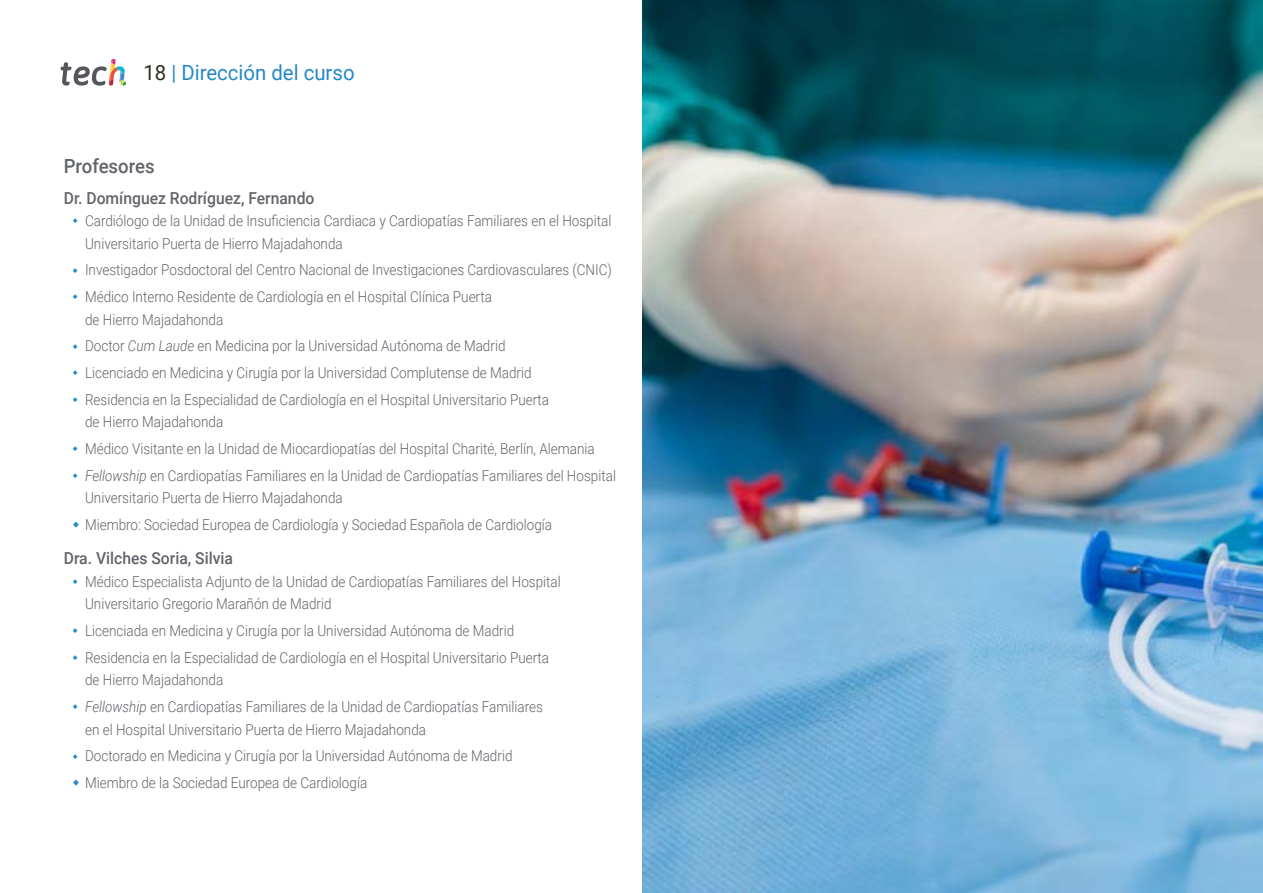
<style>
.page{position:relative;width:1263px;height:893px;background:#fff}
.page>*{position:absolute;margin:0;border:0;box-sizing:border-box;transform-origin:0 0}
.t1{font:21px "Roboto";color:#2488c9}
.t2{font:500 19.5px "Roboto";color:#61646a;scale:.95 1}
.t3{font:500 16.5px "Roboto";color:#61646a;scale:.95 1}
.t4{font:300 15px/26.7px "Roboto";color:#61646a;scale:.9 1}
.s1{color:#312e20}
.s2{font-style:italic}
</style>
<div class="page">
<svg style="left:61px;top:59px;width:65px;height:27px"></svg>
<img style="left:642px;top:0;width:621px;height:893px">
<h1 class="t1" style="left:144px;top:57px;width:213px"><span class="s1">18</span> | Dirección del curso</h1>
<h2 class="t2" style="left:64px;top:153px;width:97px">Profesores</h2>
<p class="t3" style="left:64px;top:186px;width:265px">Dr. Domínguez Rodríguez, Fernando</p>
<p class="t4" style="left:85px;top:209px;width:586px;line-height:22.5px">Cardiólogo de la Unidad de Insuficiencia Cardiaca y Cardiopatías Familiares en el Hospital<br>Universitario Puerta de Hierro Majadahonda</p>
<p class="t4" style="left:85px;top:256px;width:587px">Investigador Posdoctoral del Centro Nacional de Investigaciones Cardiovasculares (CNIC)<br>Médico Interno Residente de Cardiología en el Hospital Clínica Puerta</p>
<p class="t4" style="left:85px;top:305px;width:517px">de Hierro Majadahonda<br>Doctor <span class="s2">Cum Laude</span> en Medicina por la Universidad Autónoma de Madrid Licenciado en Medicina y Cirugía por la Universidad Complutense de Madrid Residencia en la Especialidad de Cardiología en el Hospital Universitario Puerta</p>
<p class="t4" style="left:85px;top:408px;width:591px">de Hierro Majadahonda<br>Médico Visitante en la Unidad de Miocardiopatías del Hospital Charité, Berlín, Alemania<br><span class="s2">Fellowship</span> en Cardiopatías Familiares en la Unidad de Cardiopatías Familiares del Hospital</p>
<p class="t4" style="left:85px;top:484px;width:520px">Universitario Puerta de Hierro Majadahonda<br>Miembro: Sociedad Europea de Cardiología y Sociedad Española de Cardiología</p>
<p class="t3" style="left:64px;top:547px;width:180px">Dra. Vilches Soria, Silvia</p>
<p class="t4" style="left:85px;top:570px;width:530px;line-height:22.5px">Médico Especialista Adjunto de la Unidad de Cardiopatías Familiares del Hospital<br>Universitario Gregorio Marañón de Madrid</p>
<p class="t4" style="left:85px;top:617px;width:517px">Licenciada en Medicina y Cirugía por la Universidad Autónoma de Madrid<br>Residencia en la Especialidad de Cardiología en el Hospital Universitario Puerta</p>
<p class="t4" style="left:85px;top:666px;width:510px">de Hierro Majadahonda<br><span class="s2">Fellowship</span> en Cardiopatías Familiares de la Unidad de Cardiopatías Familiares</p>
<p class="t4" style="left:85px;top:715px;width:476px">en el Hospital Universitario Puerta de Hierro Majadahonda<br>Doctorado en Medicina y Cirugía por la Universidad Autónoma de Madrid<br>Miembro de la Sociedad Europea de Cardiología</p>
</div>
